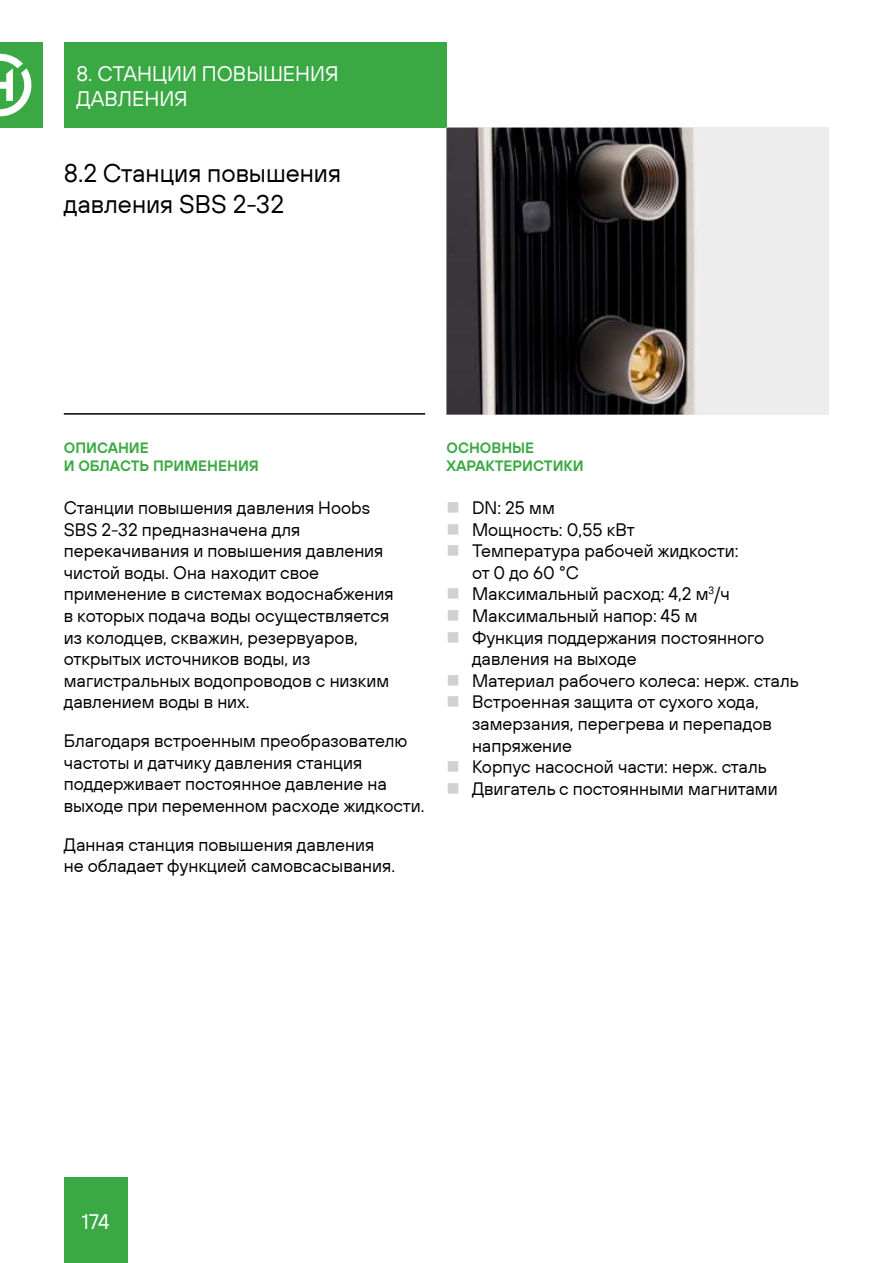
<style>
.page{position:relative;width:893px;height:1263px;background:#fff}
.page>*{position:absolute;margin:0;border:0;box-sizing:border-box;transform-origin:0 0}
.t1{font:25.5px/30.6px "TT Hoves Pro";color:#000}
.t2{font:21px/25.2px "TT Hoves Pro";color:#fff}
.t3{font:18px/21.6px "TT Hoves Pro";color:#000}
.t4{font:600 15px/18px "TT Hoves";color:#3aa943}
.s1{color:#d0d0d0}
</style>
<div class="page">
<div style="left:64px;top:1178px;width:64px;height:85px;background:#3aa943"></div>
<div style="left:64px;top:43px;width:382px;height:85px;background:#3aa943"></div>
<div style="left:0;top:43px;width:43px;height:85px;background:#3aa943"></div>
<svg style="left:0;top:53px;width:32px;height:64px"></svg>
<div style="left:446px;top:128px;width:383px;height:287px;background:#ededed"></div>
<img style="left:446px;top:128px;width:249px;height:287px">
<hr style="left:64px;top:413px;width:361px;height:2px;background:#000">
<p class="t2" style="left:77px;top:61px;width:263px">8. СТАНЦИИ ПОВЫШЕНИЯ<br>ДАВЛЕНИЯ</p>
<h1 class="t1" style="left:64px;top:157px;width:279px">8.2 Станция повышения давления SBS 2-32</h1>
<p class="t4" style="left:64px;top:438px;width:197px">ОПИСАНИЕ<br>И ОБЛАСТЬ ПРИМЕНЕНИЯ</p>
<p class="t3" style="left:64px;top:497px;width:331px">Станции повышения давления Hoobs<br>SBS 2-32 предназначена для перекачивания и повышения давления чистой воды. Она находит свое применение в системах водоснабжения в которых подача воды осуществляется из колодцев, скважин, резервуаров, открытых источников воды, из магистральных водопроводов с низким давлением воды в них.</p>
<p class="t3" style="left:64px;top:730px;width:362px">Благодаря встроенным преобразователю частоты и датчику давления станция поддерживает постоянное давление на выходе при переменном расходе жидкости.</p>
<p class="t3" style="left:64px;top:833px;width:333px">Данная станция повышения давления не обладает функцией самовсасывания.</p>
<p class="t4" style="left:446px;top:438px;width:139px">ОСНОВНЫЕ<br>ХАРАКТЕРИСТИКИ</p>
<p class="t3" style="left:446px;top:497px;width:110px"><span class="s1">■</span> DN: 25 мм</p>
<p class="t3" style="left:446px;top:518px;width:190px"><span class="s1">■</span> Мощность: 0,55 кВт</p>
<p class="t3" style="left:472px;top:540px;width:268px;text-indent:-26px"><span class="s1">■</span> Температура рабочей жидкости: от 0 до 60 °С</p>
<p class="t3" style="left:446px;top:583px;width:285px"><span class="s1">■</span> Максимальный расход: 4,2 м<sup>3</sup>/ч</p>
<p class="t3" style="left:446px;top:605px;width:252px"><span class="s1">■</span> Максимальный напор: 45 м</p>
<p class="t3" style="left:472px;top:626px;width:294px;text-indent:-26px"><span class="s1">■</span> Функция поддержания постоянного давления на выходе</p>
<p class="t3" style="left:446px;top:669px;width:354px"><span class="s1">■</span> Материал рабочего колеса: нерж. сталь</p>
<p class="t3" style="left:472px;top:691px;width:301px;text-indent:-26px"><span class="s1">■</span> Встроенная защита от сухого хода, замерзания, перегрева и перепадов напряжение</p>
<p class="t3" style="left:446px;top:756px;width:322px"><span class="s1">■</span> Корпус насосной части: нерж. сталь</p>
<p class="t3" style="left:446px;top:777px;width:333px"><span class="s1">■</span> Двигатель с постоянными магнитами</p>
<p class="t2" style="left:82px;top:1208px;width:29px">174</p>
</div>
